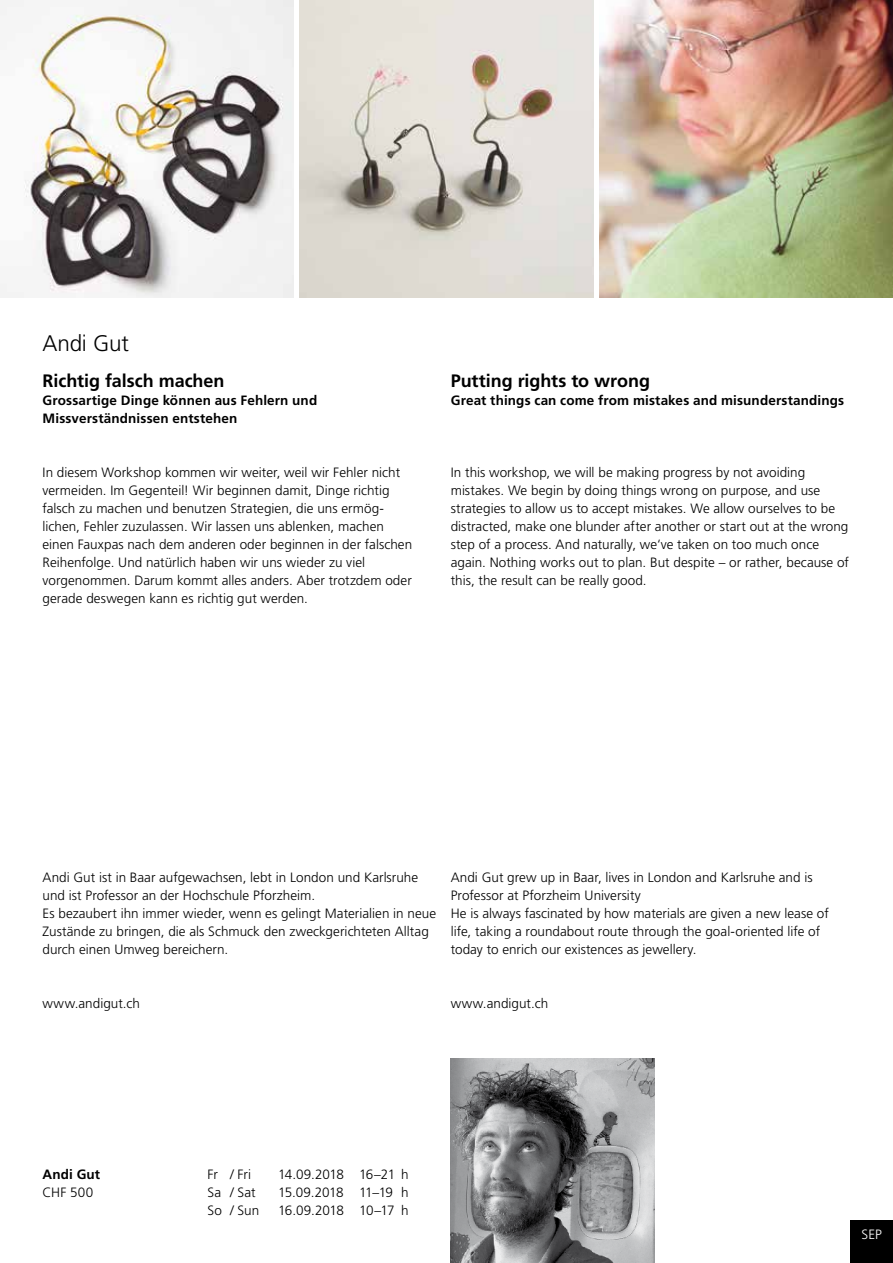
<style>
.page{position:relative;width:893px;height:1263px;background:#fff}
.page>*{position:absolute;margin:0;border:0;box-sizing:border-box;transform-origin:0 0}
.t1{font:300 22.5px "Frutiger";letter-spacing:-.01em;color:#000}
.t2{font:700 18px "Frutiger";color:#000}
.t3{font:300 13.5px/18px "Frutiger";letter-spacing:.005em;color:#000}
.t4{font:700 13.5px/18px "Frutiger";letter-spacing:.01em;color:#000}
.t5{font:300 13.5px "Frutiger";letter-spacing:-.04em;color:#000}
.t6{font:300 13.5px "Frutiger";color:#fff}
</style>
<div class="page">
<div style="left:850px;top:1220px;width:43px;height:43px;background:#000"></div>
<img style="left:0;top:0;width:293px;height:298px">
<img style="left:600px;top:0;width:293px;height:298px">
<img style="left:451px;top:1059px;width:204px;height:204px">
<img style="left:300px;top:0;width:293px;height:298px">
<h1 class="t1" style="left:43px;top:330px;width:88px">Andi Gut</h1>
<h2 class="t2" style="left:43px;top:370px;width:184px">Richtig falsch machen</h2>
<p class="t4" style="left:43px;top:391px;width:276px">Grossartige Dinge können aus Fehlern und<br>Missverständnissen entstehen</p>
<p class="t3" style="left:43px;top:463px;width:371px">In diesem Workshop kommen wir weiter, weil wir Fehler nicht vermeiden. Im Gegenteil! Wir beginnen damit, Dinge richtig falsch zu machen und benutzen Strategien, die uns ermög&shy;lichen, Fehler zuzulassen. Wir lassen uns ablenken, machen einen Fauxpas nach dem anderen oder beginnen in der falschen Reihenfolge. Und natürlich haben wir uns wieder zu viel vorgenommen. Darum kommt alles anders. Aber trotzdem oder gerade deswegen kann es richtig gut werden.</p>
<h2 class="t2" style="left:451px;top:370px;width:201px">Putting rights to wrong</h2>
<p class="t4" style="left:451px;top:391px;width:395px">Great things can come from mistakes and misunderstandings</p>
<p class="t3" style="left:451px;top:463px;width:400px">In this workshop, we will be making progress by not avoiding mistakes. We begin by doing things wrong on purpose, and use strategies to allow us to accept mistakes. We allow ourselves to be distracted, make one blunder after another or start out at the wrong step of a process. And naturally, we‘ve taken on too much once again. Nothing works out to plan. But despite – or rather, because of this, the result can be really good.</p>
<p class="t3" style="left:43px;top:868px;width:395px">Andi Gut ist in Baar aufgewachsen, lebt in London und Karlsruhe und ist Professor an der Hochschule Pforzheim.<br>Es bezaubert ihn immer wieder, wenn es gelingt Materialien in neue Zustände zu bringen, die als Schmuck den zweckgerichteten Alltag durch einen Umweg bereichern.</p>
<p class="t3" style="left:451px;top:868px;width:380px">Andi Gut grew up in Baar, lives in London and Karlsruhe and is Professor at Pforzheim University<br>He is always fascinated by how materials are given a new lease of life, taking a roundabout route through the goal-oriented life of today to enrich our existences as jewellery.</p>
<p class="t3" style="left:43px;top:994px;width:99px">www.andigut.ch</p>
<p class="t3" style="left:451px;top:994px;width:99px">www.andigut.ch</p>
<p class="t4" style="left:43px;top:1165px;width:59px">Andi Gut</p>
<p class="t3" style="left:208px;top:1165px;width:45px">Fr / Fri</p>
<p class="t5" style="left:278px;top:1166px;width:132px">14.09.2018 16–21 h</p>
<p class="t3" style="left:43px;top:1183px;width:52px">CHF 500</p>
<p class="t3" style="left:208px;top:1183px;width:50px">Sa / Sat</p>
<p class="t5" style="left:278px;top:1184px;width:132px">15.09.2018 11–19 h</p>
<p class="t3" style="left:208px;top:1201px;width:53px">So / Sun</p>
<p class="t5" style="left:278px;top:1202px;width:132px">16.09.2018 10–17 h</p>
<p class="t6" style="left:862px;top:1227px;width:22px">SEP</p>
</div>
